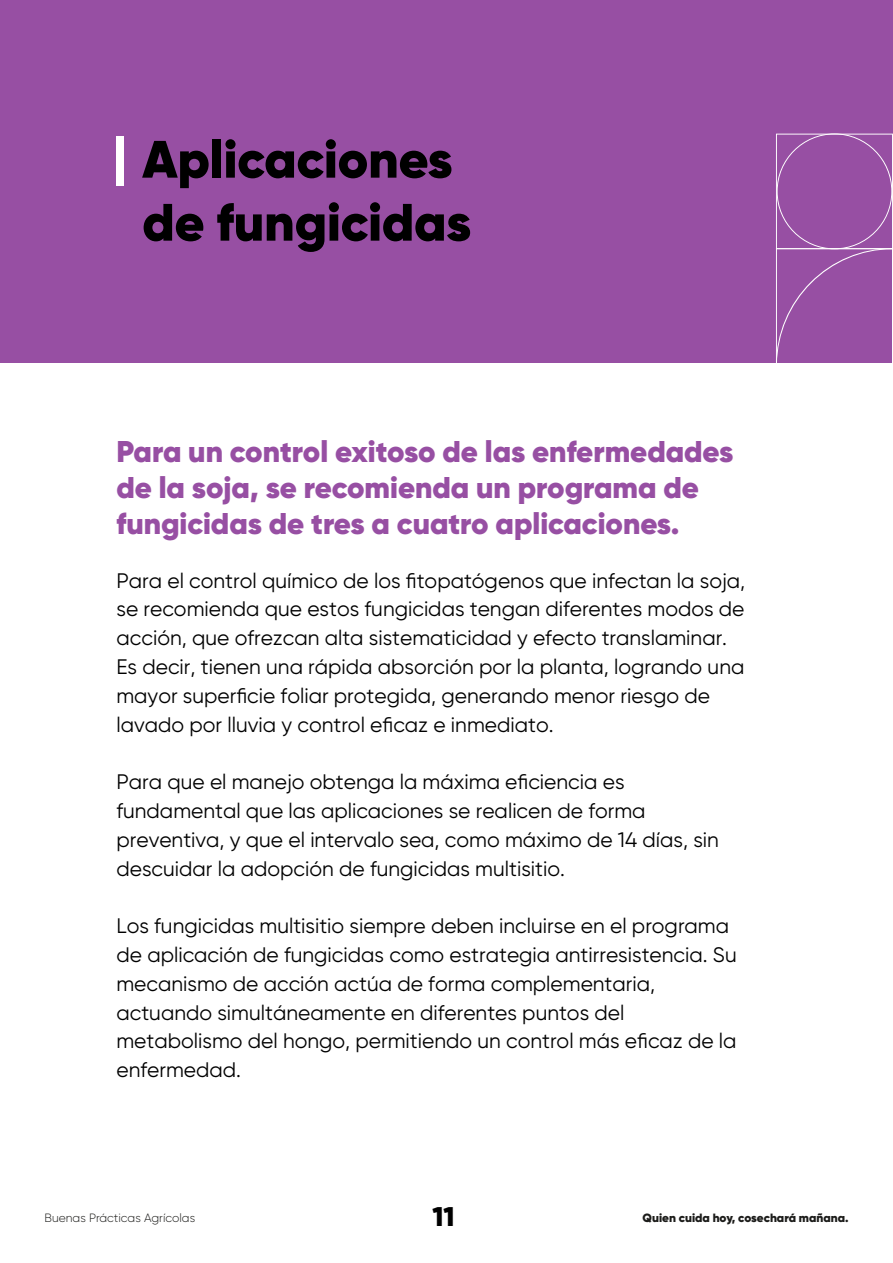
<style>
.page{position:relative;width:893px;height:1263px;background:#fff}
.page>*{position:absolute;margin:0;border:0;box-sizing:border-box;transform-origin:0 0}
.t1{font:900 52.5px/63px "Gilroy";color:#000}
.t2{font:900 30px/36px "Gilroy";color:#974fa3}
.t3{font:900 27px "Gilroy";color:#000}
.t4{font:21px/28.8px "Gilroy";color:#000}
.t5{font:900 12px "Gilroy";color:#1c1c1a}
.t6{font:300 12px "Gilroy";color:#1c1c1a}
</style>
<div class="page">
<div style="left:0;top:0;width:893px;height:363px;background:#974fa3"></div>
<svg style="left:776px;top:133px;width:117px;height:230px"></svg>
<div style="left:116px;top:136px;width:8px;height:50px;background:#fff"></div>
<h1 class="t1" style="left:142px;top:128px;width:330px">Aplicaciones de fungicidas</h1>
<h2 class="t2" style="left:116px;top:433px;width:618px">Para un control exitoso de las enfermedades de la soja, se recomienda un programa de fungicidas de tres a cuatro aplicaciones.</h2>
<p class="t4" style="left:116px;top:566px;width:630px">Para el control químico de los fitopatógenos que infectan la soja, se recomienda que estos fungicidas tengan diferentes modos de acción, que ofrezcan alta sistematicidad y efecto translaminar.<br>Es decir, tienen una rápida absorción por la planta, logrando una mayor superficie foliar protegida, generando menor riesgo de lavado por lluvia y control eficaz e inmediato.</p>
<p class="t4" style="left:116px;top:767px;width:604px">Para que el manejo obtenga la máxima eficiencia es fundamental que las aplicaciones se realicen de forma preventiva, y que el intervalo sea, como máximo de 14 días, sin descuidar la adopción de fungicidas multisitio.</p>
<p class="t4" style="left:116px;top:911px;width:622px">Los fungicidas multisitio siempre deben incluirse en el programa de aplicación de fungicidas como estrategia antirresistencia. Su mecanismo de acción actúa de forma complementaria, actuando simultáneamente en diferentes puntos del metabolismo del hongo, permitiendo un control más eficaz de la enfermedad.</p>
<p class="t6" style="left:44px;top:1210px;width:152px">Buenas Prácticas Agrícolas</p>
<p class="t3" style="left:432px;top:1200px;width:24px">11</p>
<p class="t5" style="left:643px;top:1210px;width:207px">Quien cuida hoy, cosechará mañana.</p>
</div>
